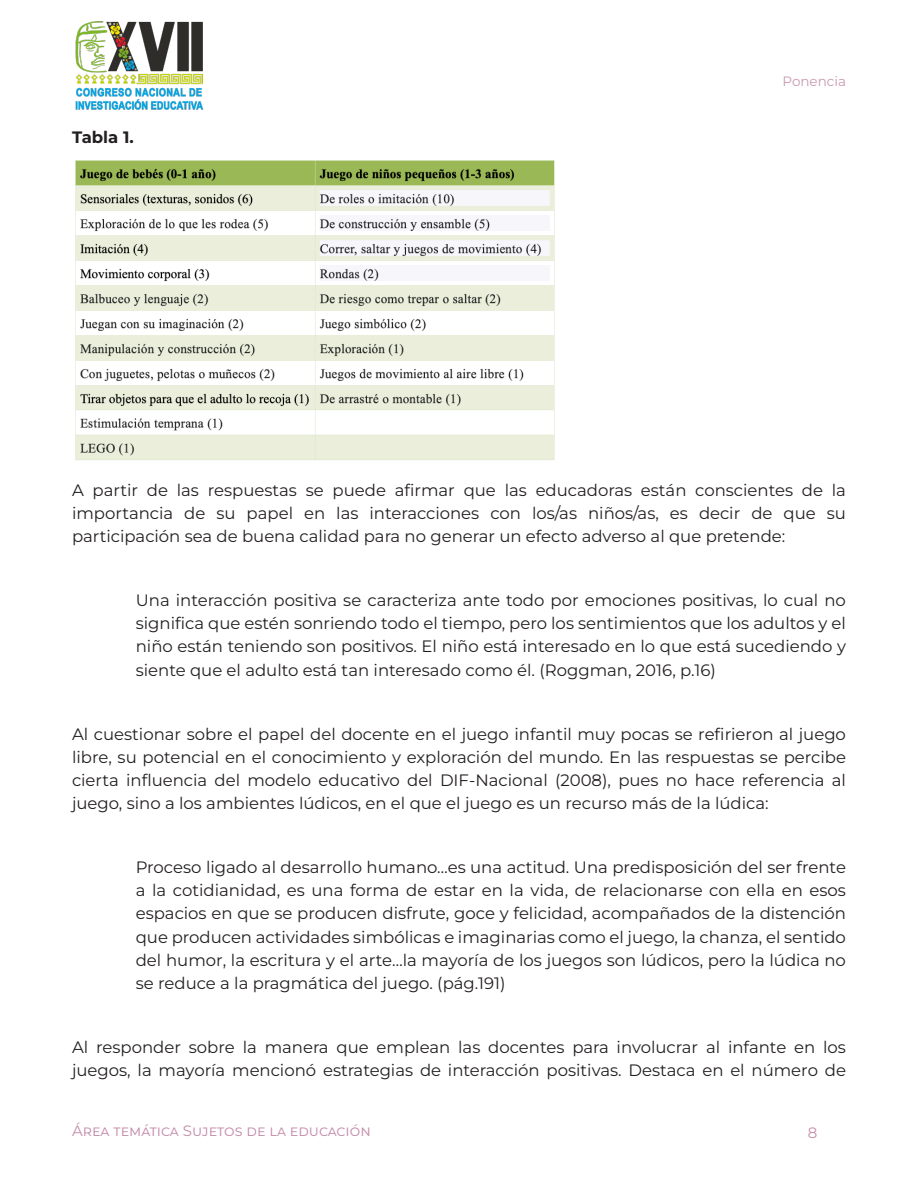
<style>
.page{position:relative;width:918px;height:1188px;background:#fff}
.page>*{position:absolute;margin:0;border:0;box-sizing:border-box;transform-origin:0 0}
.t1{font:16.5px/23.1px "Montserrat";color:#231f20;text-align:justify}
.t2{font:700 16.5px "Montserrat";color:#231f20}
.t3{font:15px "Montserrat";color:#c48ca9}
.t4{font:13.5px "Montserrat";color:#c998b1}
</style>
<div class="page">
<img style="left:75px;top:21px;width:129px;height:89px">
<img style="left:75px;top:160px;width:480px;height:300px">
<p class="t2" style="left:72px;top:127px;width:63px">Tabla 1.</p>
<p class="t4" style="left:783px;top:73px;width:65px">Ponencia</p>
<p class="t1" style="left:72px;top:478px;width:776px">A partir de las respuestas se puede afirmar que las educadoras están conscientes de la importancia de su papel en las interacciones con los/as niños/as, es decir de que su participación sea de buena calidad para no generar un efecto adverso al que pretende:</p>
<p class="t1" style="left:136px;top:589px;width:712px">Una interacción positiva se caracteriza ante todo por emociones positivas, lo cual no significa que estén sonriendo todo el tiempo, pero los sentimientos que los adultos y el niño están teniendo son positivos. El niño está interesado en lo que está sucediendo y siente que el adulto está tan interesado como él. (Roggman, 2016, p.16)</p>
<p class="t1" style="left:72px;top:722px;width:775px">Al cuestionar sobre el papel del docente en el juego infantil muy pocas se refirieron al juego libre, su potencial en el conocimiento y exploración del mundo. En las respuestas se percibe cierta influencia del modelo educativo del DIF-Nacional (2008), pues no hace referencia al juego, sino a los ambientes lúdicos, en el que el juego es un recurso más de la lúdica:</p>
<p class="t1" style="left:136px;top:856px;width:712px">Proceso ligado al desarrollo humano…es una actitud. Una predisposición del ser frente a la cotidianidad, es una forma de estar en la vida, de relacionarse con ella en esos espacios en que se producen disfrute, goce y felicidad, acompañados de la distención que producen actividades simbólicas e imaginarias como el juego, la chanza, el sentido del humor, la escritura y el arte…la mayoría de los juegos son lúdicos, pero la lúdica no se reduce a la pragmática del juego. (pág.191)</p>
<p class="t1" style="left:72px;top:1035px;width:775px">Al responder sobre la manera que emplean las docentes para involucrar al infante en los juegos, la mayoría mencionó estrategias de interacción positivas. Destaca en el número de</p>
<p class="t3" style="left:72px;top:1122px;width:300px">Área temática Sujetos de la educación</p>
<p class="t3" style="left:808px;top:1124px;width:11px">8</p>
</div>
